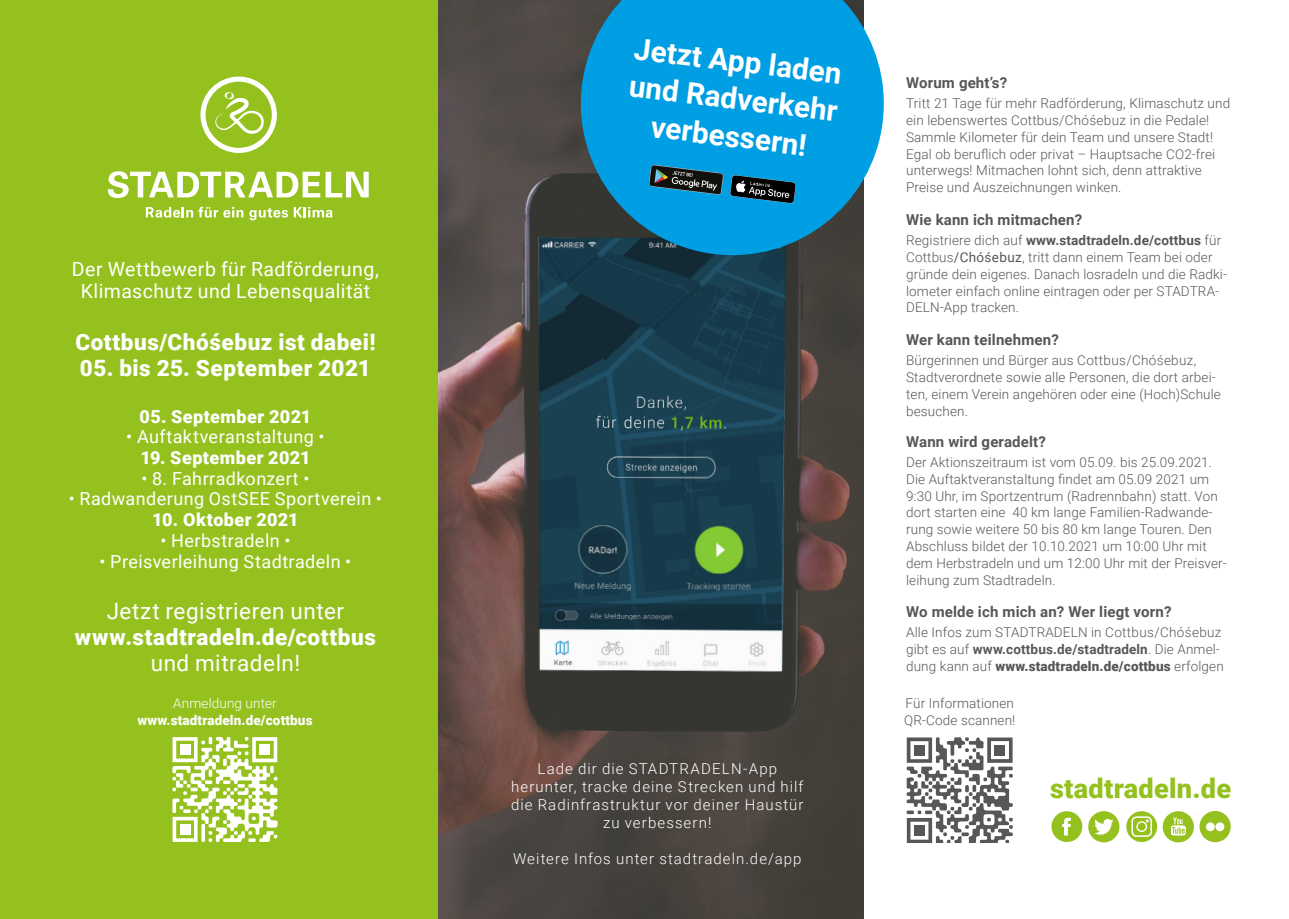
<style>
.page{position:relative;width:1289px;height:919px;background:#fff}
.page>*{position:absolute;margin:0;border:0;box-sizing:border-box;transform-origin:0 0}
.t1{font:700 29.7px/37.5px "Roboto";color:#fff;text-align:center}
.t2{font:900 27.15px "Roboto";letter-spacing:.01em;color:#95c11f}
.t3{font:900 22.5px "Roboto";letter-spacing:.025em;color:#fff}
.t4{font:22.5px "Roboto";letter-spacing:.025em;color:#fff}
.t5{font:19.5px/22.5px "Roboto";letter-spacing:.025em;color:#fff;text-align:center}
.t6{font:18px "Roboto";letter-spacing:.025em;color:#fff}
.t7{font:900 18px "Roboto";letter-spacing:.025em;color:#fff}
.t8{font:300 15px/18px "Roboto";letter-spacing:.07em;color:#fff;text-align:center}
.t9{font:700 15px "Roboto";letter-spacing:.01em;color:#575756}
.t10{font:300 13.5px/16.8px "Roboto";letter-spacing:.01em;color:#575756}
.t11{font:900 13.5px "Roboto";letter-spacing:.01em;color:#fff}
.t12{font:300 13.5px "Roboto";letter-spacing:.01em;color:#fff}
.s1{font-weight:700}
.s2{font-weight:400}
.s3{font-weight:900}
</style>
<div class="page">
<div style="left:0;top:0;width:438px;height:918px;background:#95c11f"></div>
<svg style="left:200px;top:77px;width:77px;height:76px"></svg>
<svg style="left:108px;top:171px;width:261px;height:27px"></svg>
<svg style="left:249px;top:208px;width:39px;height:12px"></svg>
<svg style="left:294px;top:207px;width:38px;height:10px"></svg>
<svg style="left:146px;top:207px;width:97px;height:11px"></svg>
<img style="left:438px;top:0;width:425px;height:918px">
<div style="left:1051px;top:811px;width:31px;height:31px;background:#95c11f;border-radius:50%"></div>
<svg style="left:1062px;top:817px;width:8px;height:18px"></svg>
<div style="left:1162px;top:811px;width:31px;height:31px;background:#95c11f;border-radius:50%"></div>
<svg style="left:1171px;top:817px;width:14px;height:18px"></svg>
<svg style="left:1088px;top:811px;width:31px;height:31px"></svg>
<svg style="left:1126px;top:811px;width:31px;height:31px"></svg>
<div style="left:1131px;top:816px;width:20px;height:20px;border:2px solid #fff;border-radius:4px"></div>
<div style="left:1136px;top:821px;width:10px;height:10px;border:1px solid #fff;border-radius:50%"></div>
<div style="left:1199px;top:810px;width:31px;height:32px;background:#95c11f;border-radius:50%"></div>
<svg style="left:1205px;top:822px;width:9px;height:9px"></svg>
<div style="left:1215px;top:822px;width:9px;height:9px;background:#fff;border-radius:50%"></div>
<svg style="left:572px;top:0;width:312px;height:264px;background:#1491c5"></svg>
<svg style="left:730px;top:175px;width:66px;height:28px;background:#20495b"></svg>
<svg style="left:649px;top:165px;width:74px;height:30px;background:#295666"></svg>
<svg style="left:172px;top:736px;width:106px;height:106px"></svg>
<div style="left:180px;top:744px;width:10px;height:11px;background:#fff"></div>
<div style="left:180px;top:824px;width:10px;height:10px;background:#fff"></div>
<div style="left:259px;top:744px;width:11px;height:11px;background:#fff"></div>
<svg style="left:906px;top:737px;width:106px;height:105px"></svg>
<div style="left:914px;top:744px;width:10px;height:11px;background:#575756"></div>
<div style="left:994px;top:744px;width:11px;height:11px;background:#575756"></div>
<div style="left:914px;top:825px;width:10px;height:10px;background:#575756"></div>
<h3 class="t5" style="left:72px;top:257px;width:308px">Der Wettbewerb für Radförderung,<br>Klimaschutz und Lebensqualität</h3>
<h3 class="t3" style="left:75px;top:326px;width:302px">Cottbus/Chóśebuz ist dabei!</h3>
<h3 class="t3" style="left:80px;top:352px;width:292px">05. bis 25. September 2021</h3>
<h3 class="t7" style="left:140px;top:403px;width:173px">05. September 2021</h3>
<h3 class="t6" style="left:126px;top:424px;width:200px">• Auftaktveranstaltung •</h3>
<h3 class="t7" style="left:140px;top:445px;width:172px">19. September 2021</h3>
<h3 class="t6" style="left:141px;top:465px;width:170px">• 8. Fahrradkonzert •</h3>
<h3 class="t6" style="left:69px;top:486px;width:314px">• Radwanderung OstSEE Sportverein •</h3>
<h3 class="t7" style="left:152px;top:507px;width:148px">10. Oktober 2021</h3>
<h3 class="t6" style="left:160px;top:528px;width:131px">• Herbstradeln •</h3>
<h3 class="t6" style="left:100px;top:548px;width:253px">• Preisverleihung Stadtradeln •</h3>
<h3 class="t4" style="left:107px;top:595px;width:239px">Jetzt registrieren unter</h3>
<h3 class="t3" style="left:75px;top:621px;width:302px">www.stadtradeln.de/cottbus</h3>
<h3 class="t4" style="left:151px;top:647px;width:151px">und mitradeln!</h3>
<p class="t12" style="left:173px;top:693px;width:105px">Anmeldung unter</p>
<p class="t11" style="left:137px;top:710px;width:177px">www.stadtradeln.de/cottbus</p>
<h1 class="t1" style="left:636px;top:29px;width:211px;rotate:7deg">Jetzt App laden und Radverkehr verbessern!</h1>
<p class="t8" style="left:511px;top:758px;width:294px">Lade dir die STADTRADELN-App herunter, tracke deine Strecken und hilf die Radinfrastruktur vor deiner Haustür zu verbessern!</p>
<p class="t8" style="left:513px;top:848px;width:290px">Weitere Infos unter stadtradeln.de/app</p>
<p class="t9" style="left:906px;top:72px;width:102px">Worum geht’s?</p>
<p class="t10" style="left:906px;top:94px;width:325px">Tritt 21 Tage für mehr Radförderung, Klimaschutz und ein lebenswertes Cottbus/Chóśebuz in die Pedale!<br>Sammle Kilometer für dein Team und unsere Stadt!<br>Egal ob beruflich oder privat – Hauptsache CO2-frei unterwegs! Mitmachen lohnt sich, denn attraktive Preise und Auszeichnungen winken.</p>
<p class="t9" style="left:906px;top:209px;width:178px">Wie kann ich mitmachen?</p>
<p class="t10" style="left:906px;top:231px;width:322px">Registriere dich auf <span class="s1">www.stadtradeln.de/cottbus</span> für Cottbus<span class="s2">/Chóśebuz</span>, tritt dann einem Team bei oder gründe dein eigenes. Danach losradeln und die Radki&shy;lometer einfach online eintragen oder per STADTRA-DELN-App tracken.</p>
<p class="t9" style="left:906px;top:329px;width:154px">Wer kann teilnehmen?</p>
<p class="t10" style="left:906px;top:351px;width:316px">Bürgerinnen und Bürger aus Cottbus/Chóśebuz, Stadtverordnete sowie alle Personen, die dort arbei&shy;ten, einem Verein angehören oder eine (Hoch)Schule besuchen.</p>
<p class="t9" style="left:906px;top:430px;width:141px">Wann wird geradelt?</p>
<p class="t10" style="left:906px;top:453px;width:322px">Der Aktionszeitraum ist vom 05.09. bis 25.09.2021.<br>Die Auftaktveranstaltung findet am 05.09 2021 um 9:30 Uhr, im Sportzentrum (Radrennbahn) statt. Von dort starten eine 40 km lange Familien-Radwande&shy;rung sowie weitere 50 bis 80 km lange Touren. Den Abschluss bildet der 10.10.2021 um 10:00 Uhr mit dem Herbstradeln und um 12:00 Uhr mit der Preisver&shy;leihung zum Stadtradeln.</p>
<p class="t9" style="left:906px;top:601px;width:267px">Wo melde ich mich an? Wer liegt vorn?</p>
<p class="t10" style="left:906px;top:623px;width:319px">Alle Infos zum STADTRADELN in Cottbus/Chóśebuz gibt es auf <span class="s1">www.cottbus.de/stadtradeln</span>. Die Anmel&shy;dung kann auf <span class="s3">www.stadtradeln.de/cottbus</span> erfolgen</p>
<p class="t10" style="left:904px;top:694px;width:112px">Für Informationen<br>QR-Code scannen!</p>
<h2 class="t2" style="left:1050px;top:769px;width:183px">stadtradeln.de</h2>
</div>
